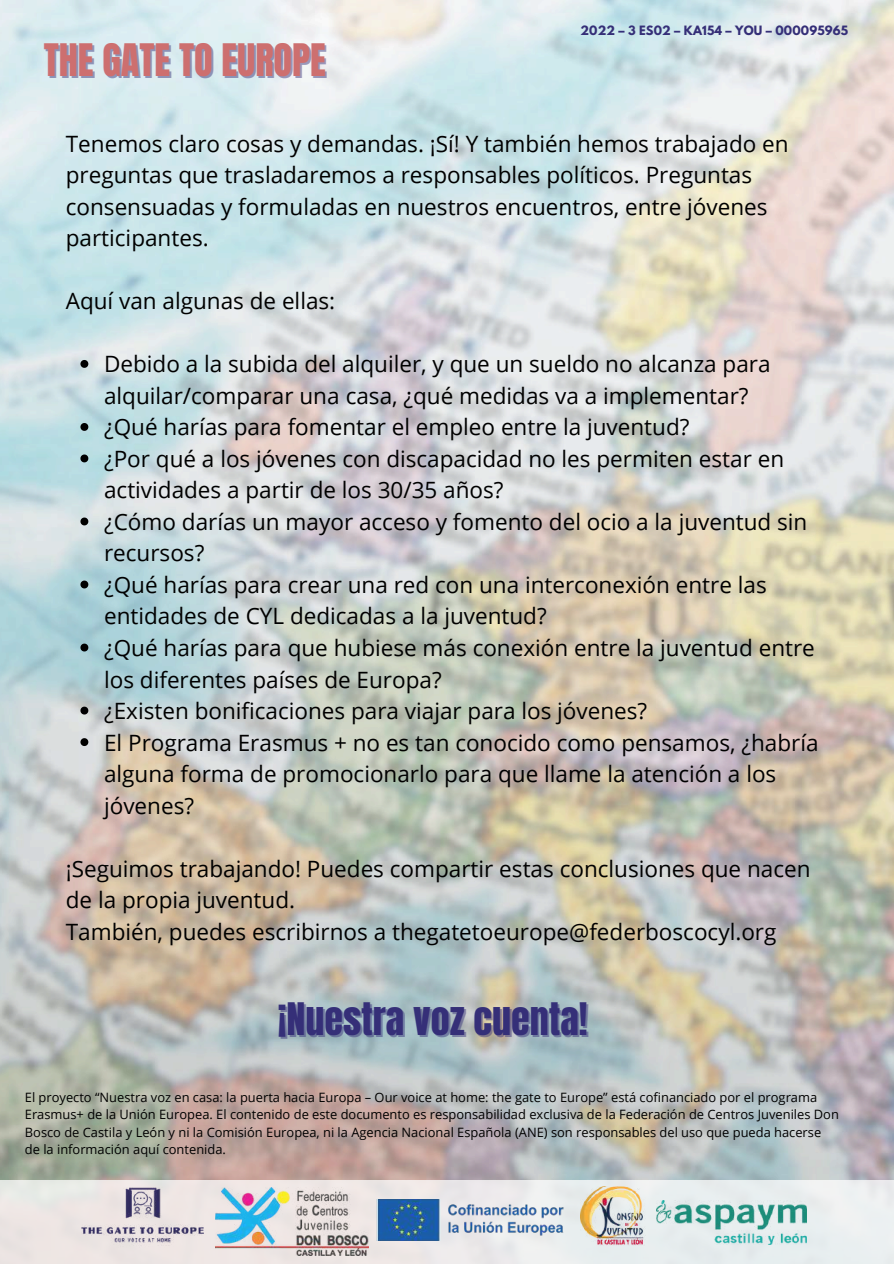
<style>
.page{position:relative;width:894px;height:1264px;background:#fff}
.page>*{position:absolute;margin:0;border:0;box-sizing:border-box;transform-origin:0 0}
.t1{font:38.1px "Anton";color:#352f78}
.t2{font:38.1px "Anton";color:#cd6f6f}
.t3{font:22.5px/31.5px "Open Sans";color:#000}
.t4{font:12.9px/17.1px "Open Sans";color:#000}
.t5{font:700 11.4px "League Spartan";letter-spacing:.015em;color:#352f78}
</style>
<div class="page">
<img style="left:0;top:0;width:893px;height:1180px">
<svg style="left:80px;top:360px;width:8px;height:8px"></svg>
<svg style="left:80px;top:423px;width:8px;height:8px"></svg>
<svg style="left:80px;top:454px;width:8px;height:8px"></svg>
<svg style="left:80px;top:517px;width:8px;height:8px"></svg>
<svg style="left:80px;top:580px;width:8px;height:8px"></svg>
<svg style="left:80px;top:643px;width:8px;height:8px"></svg>
<svg style="left:80px;top:706px;width:8px;height:8px"></svg>
<svg style="left:80px;top:738px;width:8px;height:8px"></svg>
<div style="left:0;top:1180px;width:893px;height:83px;background:#ebebec"></div>
<img style="left:215px;top:1187px;width:153px;height:68px">
<img style="left:586px;top:1186px;width:58px;height:59px">
<img style="left:656px;top:1200px;width:150px;height:43px">
<img style="left:376px;top:1199px;width:219px;height:41px">
<img style="left:82px;top:1187px;width:121px;height:67px">
<img style="left:44px;top:968px;width:281px;height:45px">
<img style="left:537px;top:955px;width:354px;height:13px">
<h1 class="t2" style="left:44px;top:33px;width:283px">THE GATE TO EUROPE</h1>
<p class="t5" style="left:580px;top:24px;width:269px">2022 – 3 ES02 – KA154 – YOU – 000095965</p>
<p class="t3" style="left:66px;top:127px;width:724px">Tenemos claro cosas y demandas. ¡Sí! Y también hemos trabajado en preguntas que trasladaremos a responsables políticos. Preguntas consensuadas y formuladas en nuestros encuentros, entre jóvenes participantes.</p>
<p class="t3" style="left:66px;top:285px;width:271px">Aquí van algunas de ellas:</p>
<p class="t3" style="left:104px;top:348px;width:715px">Debido a la subida del alquiler, y que un sueldo no alcanza para alquilar/comparar una casa, ¿qué medidas va a implementar?<br>¿Qué harías para fomentar el empleo entre la juventud?<br>¿Por qué a los jóvenes con discapacidad no les permiten estar en actividades a partir de los 30/35 años?<br>¿Cómo darías un mayor acceso y fomento del ocio a la juventud sin recursos?<br>¿Qué harías para crear una red con una interconexión entre las entidades de CYL dedicadas a la juventud?<br>¿Qué harías para que hubiese más conexión entre la juventud entre los diferentes países de Europa?<br>¿Existen bonificaciones para viajar para los jóvenes?<br>El Programa Erasmus + no es tan conocido como pensamos, ¿habría alguna forma de promocionarlo para que llame la atención a los jóvenes?</p>
<p class="t3" style="left:66px;top:852px;width:746px">¡Seguimos trabajando! Puedes compartir estas conclusiones que nacen de la propia juventud.<br>También, puedes escribirnos a thegatetoeurope@federboscocyl.org</p>
<h1 class="t1" style="left:278px;top:992px;width:311px">¡Nuestra voz cuenta!</h1>
<p class="t4" style="left:25px;top:1088px;width:815px">El proyecto “Nuestra voz en casa: la puerta hacia Europa – Our voice at home: the gate to Europe” está cofinanciado por el programa Erasmus+ de la Unión Europea. El contenido de este documento es responsabilidad exclusiva de la Federación de Centros Juveniles Don Bosco de Castila y León y ni la Comisión Europea, ni la Agencia Nacional Española (ANE) son responsables del uso que pueda hacerse de la información aquí contenida.</p>
</div>
